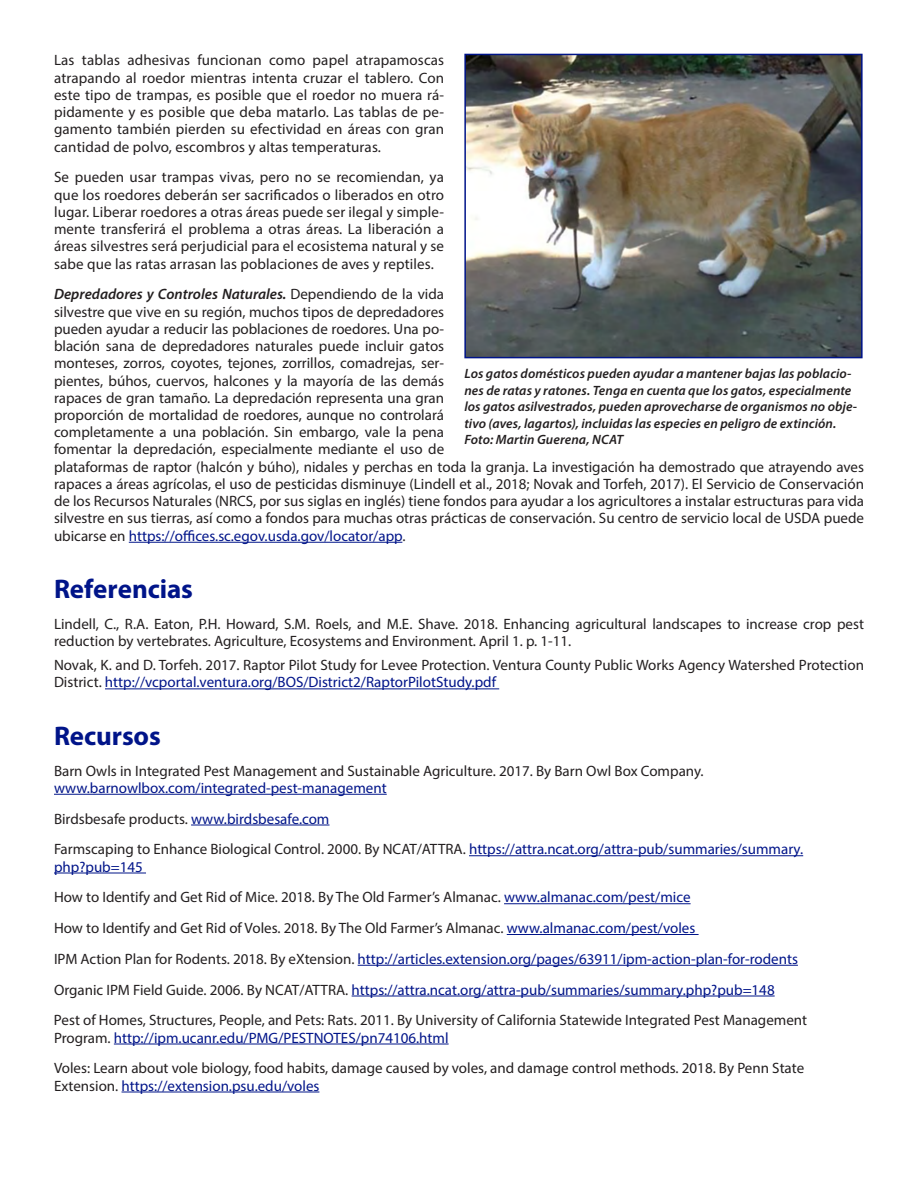
<style>
.page{position:relative;width:918px;height:1188px;background:#fff}
.page>*{position:absolute;margin:0;border:0;box-sizing:border-box;transform-origin:0 0}
.t1{font:700 27px "Myriad Pro";letter-spacing:-.005em;color:#001489}
.t2{font:15px/17.2px "Myriad Pro";color:#231f20}
.t3{font:15px/30.8px "Myriad Pro";color:#001489}
.t4{font:italic 600 13.5px/16.5px "Myriad Pro";letter-spacing:.01em;color:#231f20}
.s1{font-weight:600;font-style:italic}
.s2{color:#001489}
.s3{color:#231f20}
</style>
<div class="page">
<hr style="left:129px;top:542px;width:273px;height:1px;background:#001489">
<hr style="left:105px;top:688px;width:394px;height:1px;background:#001489">
<hr style="left:54px;top:794px;width:333px;height:1px;background:#001489">
<hr style="left:191px;top:825px;width:139px;height:1px;background:#001489">
<hr style="left:469px;top:855px;width:334px;height:1px;background:#001489">
<hr style="left:54px;top:873px;width:92px;height:1px;background:#001489">
<hr style="left:504px;top:903px;width:187px;height:1px;background:#001489">
<hr style="left:507px;top:934px;width:192px;height:1px;background:#001489">
<hr style="left:358px;top:965px;width:440px;height:1px;background:#001489">
<hr style="left:352px;top:996px;width:423px;height:1px;background:#001489">
<hr style="left:114px;top:1044px;width:335px;height:1px;background:#001489">
<hr style="left:122px;top:1092px;width:197px;height:1px;background:#001489">
<img style="left:467px;top:57px;width:393px;height:298px">
<div style="left:464px;top:54px;width:399px;height:304px;border:2px solid #001489"></div>
<p class="t2" style="left:54px;top:53px;width:392px;text-align:justify">Las tablas adhesivas funcionan como papel atrapamoscas atrapando al roedor mientras intenta cruzar el tablero. Con este tipo de trampas, es posible que el roedor no muera rá&shy;pidamente y es posible que deba matarlo. Las tablas de pe&shy;gamento también pierden su efectividad en áreas con gran cantidad de polvo, escombros y altas temperaturas.</p>
<p class="t2" style="left:54px;top:170px;width:392px;text-align:justify">Se pueden usar trampas vivas, pero no se recomiendan, ya que los roedores deberán ser sacrificados o liberados en otro lugar. Liberar roedores a otras áreas puede ser ilegal y simple&shy;mente transferirá el problema a otras áreas. La liberación a áreas silvestres será perjudicial para el ecosistema natural y se sabe que las ratas arrasan las poblaciones de aves y reptiles.</p>
<p class="t2" style="left:54px;top:287px;width:812px"><span class="s1">Depredadores y Controles Naturales.</span> Dependiendo de la vida<br>silvestre que vive en su región, muchos tipos de depredadores<br>pueden ayudar a reducir las poblaciones de roedores. Una po-<br>blación sana de depredadores naturales puede incluir gatos<br>monteses, zorros, coyotes, tejones, zorrillos, comadrejas, ser-<br>pientes, búhos, cuervos, halcones y la mayoría de las demás<br>rapaces de gran tamaño. La depredación representa una gran<br>proporción de mortalidad de roedores, aunque no controlará<br>completamente a una población. Sin embargo, vale la pena<br>fomentar la depredación, especialmente mediante el uso de<br>plataformas de raptor (halcón y búho), nidales y perchas en toda la granja. La investigación ha demostrado que atrayendo aves rapaces a áreas agrícolas, el uso de pesticidas disminuye (Lindell et al., 2018; Novak and Torfeh, 2017). El Servicio de Conservación de los Recursos Naturales (NRCS, por sus siglas en inglés) tiene fondos para ayudar a los agricultores a instalar estructuras para vida silvestre en sus tierras, así como a fondos para muchas otras prácticas de conservación. Su centro de servicio local de USDA puede ubicarse en <span class="s2">https://offices.sc.egov.usda.gov/locator/app</span>.</p>
<h1 class="t1" style="left:54px;top:579px;width:140px">Referencias</h1>
<p class="t2" style="left:54px;top:617px;width:812px">Lindell, C., R.A. Eaton, P.H. Howard, S.M. Roels, and M.E. Shave. 2018. Enhancing agricultural landscapes to increase crop pest reduction by vertebrates. Agriculture, Ecosystems and Environment. April 1. p. 1-11.</p>
<p class="t2" style="left:54px;top:658px;width:812px">Novak, K. and D. Torfeh. 2017. Raptor Pilot Study for Levee Protection. Ventura County Public Works Agency Watershed Protection<br>District. <span class="s2">http://vcportal.ventura.org/BOS/District2/RaptorPilotStudy.pdf</span></p>
<h1 class="t1" style="left:54px;top:726px;width:108px">Recursos</h1>
<p class="t2" style="left:54px;top:763px;width:651px">Barn Owls in Integrated Pest Management and Sustainable Agriculture. 2017. By Barn Owl Box Company.</p>
<p class="t3" style="left:54px;top:774px;width:751px">www.barnowlbox.com/integrated-pest-management<br><span class="s3">Birdsbesafe products.</span> www.birdsbesafe.com<br><span class="s3">Farmscaping to Enhance Biological Control. 2000. By NCAT/ATTRA.</span> https://attra.ncat.org/attra-pub/summaries/summary.</p>
<p class="t2" style="left:54px;top:853px;width:755px;line-height:30.8px"><span class="s2">php?pub=145<br></span>How to Identify and Get Rid of Mice. 2018. By The Old Farmer’s Almanac. <span class="s2">www.almanac.com/pest/mice<br></span>How to Identify and Get Rid of Voles. 2018. By The Old Farmer’s Almanac. <span class="s2">www.almanac.com/pest/voles<br></span>IPM Action Plan for Rodents. 2018. By eXtension. <span class="s2">http://articles.extension.org/pages/63911/ipm-action-plan-for-rodents </span>Organic IPM Field Guide. 2006. By NCAT/ATTRA. <span class="s2">https://attra.ncat.org/attra-pub/summaries/summary.php?pub=148<br></span>Pest of Homes, Structures, People, and Pets: Rats. 2011. By University of California Statewide Integrated Pest Management</p>
<p class="t2" style="left:54px;top:1024px;width:752px;line-height:30.8px">Program. <span class="s2">http://ipm.ucanr.edu/PMG/PESTNOTES/pn74106.html<br></span>Voles: Learn about vole biology, food habits, damage caused by voles, and damage control methods. 2018. By Penn State</p>
<p class="t3" style="left:54px;top:1072px;width:267px"><span class="s3">Extension.</span> https://extension.psu.edu/voles</p>
<p class="t4" style="left:464px;top:367px;width:394px">Los gatos domésticos pueden ayudar a mantener bajas las poblacio&shy;nes de ratas y ratones. Tenga en cuenta que los gatos, especialmente los gatos asilvestrados, pueden aprovecharse de organismos no obje&shy;tivo (aves, lagartos), incluidas las especies en peligro de extinción.<br>Foto: Martin Guerena, NCAT</p>
</div>
